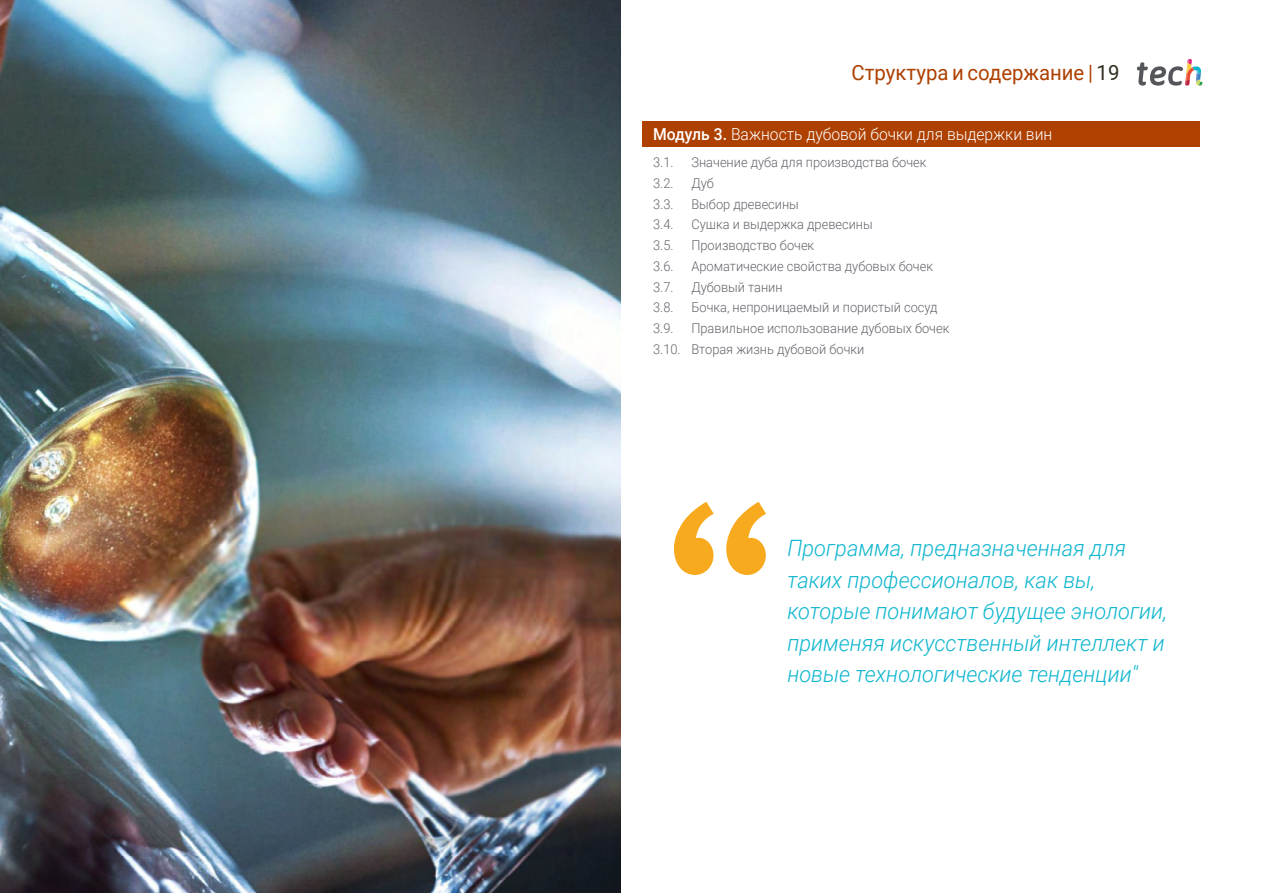
<style>
.page{position:relative;width:1263px;height:893px;background:#fff}
.page>*{position:absolute;margin:0;border:0;box-sizing:border-box;transform-origin:0 0}
.t1{font:italic 300 22.5px/31.5px "Roboto";color:#0fb6cf}
.t2{font:21px "Roboto";color:#ae4000}
.t3{font:300 16.5px "Roboto";color:#fff;scale:.95 1}
.t4{font:300 13.5px/20.7px "Roboto";color:#61646a;scale:.95 1}
.s1{color:#312e20}
.s2{font-weight:500}
</style>
<div class="page">
<img style="left:0;top:0;width:621px;height:893px">
<div style="left:642px;top:121px;width:557px;height:25px;background:#ae4000"></div>
<svg style="left:674px;top:502px;width:92px;height:73px"></svg>
<svg style="left:1137px;top:59px;width:65px;height:27px"></svg>
<h2 class="t2" style="left:851px;top:57px;width:269px">Структура и содержание | <span class="s1">19</span></h2>
<p class="t3" style="left:653px;top:123px;width:422px"><span class="s2">Модуль 3.</span> Важность дубовой бочки для выдержки вин</p>
<p class="t4" style="left:653px;top:151px;width:23px">3.1.</p>
<p class="t4" style="left:691px;top:151px;width:249px">Значение дуба для производства бочек</p>
<p class="t4" style="left:653px;top:172px;width:23px">3.2.</p>
<p class="t4" style="left:691px;top:172px;width:25px">Дуб</p>
<p class="t4" style="left:653px;top:193px;width:23px">3.3.</p>
<p class="t4" style="left:691px;top:193px;width:115px">Выбор древесины</p>
<p class="t4" style="left:653px;top:214px;width:23px">3.4.</p>
<p class="t4" style="left:691px;top:214px;width:192px">Сушка и выдержка древесины</p>
<p class="t4" style="left:653px;top:234px;width:23px">3.5.</p>
<p class="t4" style="left:691px;top:234px;width:131px">Производство бочек</p>
<p class="t4" style="left:653px;top:255px;width:23px">3.6.</p>
<p class="t4" style="left:691px;top:255px;width:256px">Ароматические свойства дубовых бочек</p>
<p class="t4" style="left:653px;top:276px;width:23px">3.7.</p>
<p class="t4" style="left:691px;top:276px;width:98px">Дубовый танин</p>
<p class="t4" style="left:653px;top:297px;width:23px">3.8.</p>
<p class="t4" style="left:691px;top:297px;width:261px">Бочка, непроницаемый и пористый сосуд</p>
<p class="t4" style="left:653px;top:317px;width:23px">3.9.</p>
<p class="t4" style="left:653px;top:317px;width:313px;text-indent:38px">Правильное использование дубовых бочек<br>3.10. Вторая жизнь дубовой бочки</p>
<h1 class="t1" style="left:787px;top:532px;width:381px">Программа, предназначенная для таких профессионалов, как вы, которые понимают будущее энологии, применяя искусственный интеллект и новые технологические тенденции"</h1>
</div>
